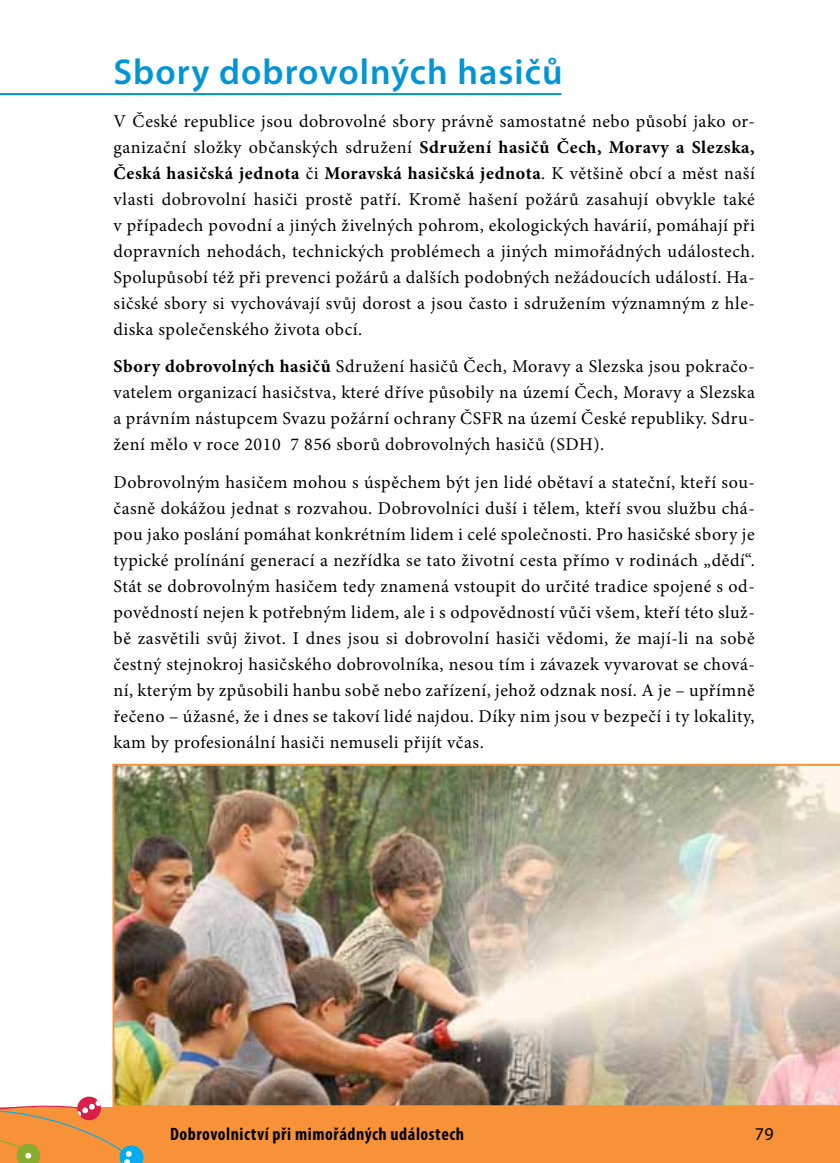
<style>
.page{position:relative;width:840px;height:1163px;background:#fff}
.page>*{position:absolute;margin:0;border:0;box-sizing:border-box;transform-origin:0 0}
.t1{font:600 36px "Myriad Pro";letter-spacing:.03em;color:#0095d6}
.t2{font:18px/26px "Minion Pro";letter-spacing:.03em;color:#000;text-align:justify}
.t3{font:700 condensed 18px "Myriad Pro";letter-spacing:.03em;color:#000}
.t4{font:18px "Myriad Pro";color:#000}
.s1{font-weight:700}
</style>
<div class="page">
<div style="left:0;top:1107px;width:839px;height:55px;background:#f79239"></div>
<svg style="left:0;top:1096px;width:143px;height:66px"></svg>
<hr style="left:0;top:93px;width:561px;height:2px;background:#0095d6">
<img style="left:112px;top:763px;width:727px;height:344px">
<h1 class="t1" style="left:113px;top:49px;width:450px">Sbory dobrovolných hasičů</h1>
<p class="t2" style="left:113px;top:108px;width:642px">V České republice jsou dobrovolné sbory právně samostatné nebo působí jako or&shy;ganizační složky občanských sdružení <span class="s1">Sdružení hasičů Čech, Moravy a Slezska, Česká hasičská jednota</span> či <span class="s1">Moravská hasičská jednota</span>. K většině obcí a měst naší vlasti dobrovolní hasiči prostě patří. Kromě hašení požárů zasahují obvykle také v případech povodní a jiných živelných pohrom, ekologických havárií, pomáhají při dopravních nehodách, technických problémech a jiných mimořádných událostech.<br>Spolupůsobí též při prevenci požárů a dalších podobných nežádoucích událostí. Ha&shy;sičské sbory si vychovávají svůj dorost a jsou často i sdružením významným z hle&shy;diska společenského života obcí.</p>
<p class="t2" style="left:113px;top:353px;width:642px"><span class="s1">Sbory dobrovolných hasičů</span> Sdružení hasičů Čech, Moravy a Slezska jsou pokračo&shy;vatelem organizací hasičstva, které dříve působily na území Čech, Moravy a Slezska a právním nástupcem Svazu požární ochrany ČSFR na území České republiky. Sdru&shy;žení mělo v roce 2010 7 856 sborů dobrovolných hasičů (SDH).</p>
<p class="t2" style="left:113px;top:469px;width:642px">Dobrovolným hasičem mohou s úspěchem být jen lidé obětaví a stateční, kteří sou&shy;časně dokážou jednat s rozvahou. Dobrovolníci duší i tělem, kteří svou službu chá&shy;pou jako poslání pomáhat konkrétním lidem i celé společnosti. Pro hasičské sbory je typické prolínání generací a nezřídka se tato životní cesta přímo v rodinách „dědí“.<br>Stát se dobrovolným hasičem tedy znamená vstoupit do určité tradice spojené s od&shy;povědností nejen k potřebným lidem, ale i s odpovědností vůči všem, kteří této služ&shy;bě zasvětili svůj život. I dnes jsou si dobrovolní hasiči vědomi, že mají-li na sobě čestný stejnokroj hasičského dobrovolníka, nesou tím i závazek vyvarovat se chová&shy;ní, kterým by způsobili hanbu sobě nebo zařízení, jehož odznak nosí. A je – upřímně řečeno – úžasné, že i dnes se takoví lidé najdou. Díky nim jsou v bezpečí i ty lokality, kam by profesionální hasiči nemuseli přijít včas.</p>
<p class="t3" style="left:170px;top:1122px;width:295px">Dobrovolnictví při mimořádných událostech</p>
<p class="t4" style="left:754px;top:1122px;width:21px">79</p>
</div>
